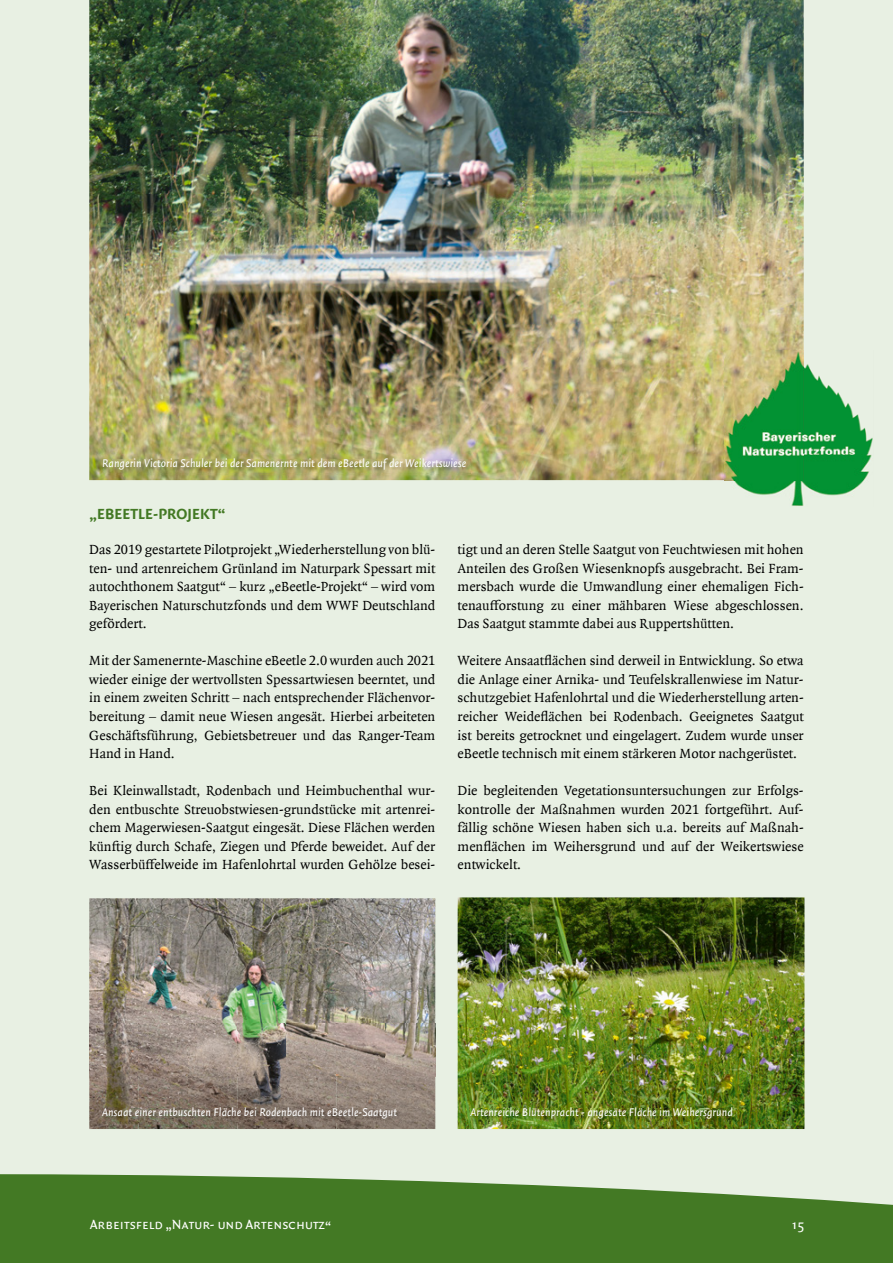
<style>
.page{position:relative;width:893px;height:1263px;background:#e8f0e3}
.page>*{position:absolute;margin:0;border:0;box-sizing:border-box;transform-origin:0 0}
.t1{font:700 15.75px "Quadraat Sans Offc";letter-spacing:.005em;color:#437924}
.t2{font:14.25px/18.5px "Quadraat Offc";color:#000;text-align:justify}
.t3{font:14.25px "Quadraat Sans Sc Offc";letter-spacing:.005em;color:#fff}
.t4{font:italic 12px "Quadraat Sans Offc";color:#fff}
</style>
<div class="page">
<img style="left:458px;top:897px;width:346px;height:232px">
<img style="left:89px;top:898px;width:346px;height:126px">
<img style="left:89px;top:0;width:715px;height:480px">
<img style="left:804px;top:364px;width:69px;height:90px">
<img style="left:725px;top:454px;width:147px;height:52px">
<img style="left:725px;top:350px;width:79px;height:130px">
<img style="left:89px;top:1024px;width:346px;height:105px">
<svg style="left:0;top:1174px;width:893px;height:89px;background:#558639"></svg>
<img style="left:471px;top:1108px;width:265px;height:15px">
<img style="left:103px;top:459px;width:367px;height:15px">
<img style="left:102px;top:1108px;width:299px;height:15px">
<p class="t4" style="left:102px;top:457px;width:366px">Rangerin Victoria Schuler bei der Samenernte mit dem eBeetle auf der Weikertswiese</p>
<p class="t1" style="left:89px;top:505px;width:138px">„EBEETLE-PROJEKT“</p>
<p class="t2" style="left:89px;top:541px;width:348px">Das 2019 gestartete Pilotprojekt „Wiederherstellung von blü&shy;ten- und artenreichem Grünland im Naturpark Spessart mit autochthonem Saatgut“ – kurz „eBeetle-Projekt“ – wird vom Bayerischen Naturschutzfonds und dem WWF Deutschland gefördert.</p>
<p class="t2" style="left:89px;top:652px;width:348px">Mit der Samenernte-Maschine eBeetle 2.0 wurden auch 2021 wieder einige der wertvollsten Spessartwiesen beerntet, und in einem zweiten Schritt – nach entsprechender Flächenvor&shy;bereitung – damit neue Wiesen angesät. Hierbei arbeiteten Geschäftsführung, Gebietsbetreuer und das Ranger-Team Hand in Hand.</p>
<p class="t2" style="left:89px;top:782px;width:348px">Bei Kleinwallstadt, Rodenbach und Heimbuchenthal wur&shy;den entbuschte Streuobstwiesen-grundstücke mit artenrei&shy;chem Magerwiesen-Saatgut eingesät. Diese Flächen werden künftig durch Schafe, Ziegen und Pferde beweidet. Auf der Wasserbüffelweide im Hafenlohrtal wurden Gehölze besei-</p>
<p class="t2" style="left:458px;top:541px;width:348px">tigt und an deren Stelle Saatgut von Feuchtwiesen mit hohen Anteilen des Großen Wiesenknopfs ausgebracht. Bei Fram&shy;mersbach wurde die Umwandlung einer ehemaligen Fich&shy;tenaufforstung zu einer mähbaren Wiese abgeschlossen.<br>Das Saatgut stammte dabei aus Ruppertshütten.</p>
<p class="t2" style="left:458px;top:652px;width:348px">Weitere Ansaatflächen sind derweil in Entwicklung. So etwa die Anlage einer Arnika- und Teufelskrallenwiese im Natur&shy;schutzgebiet Hafenlohrtal und die Wiederherstellung arten&shy;reicher Weideflächen bei Rodenbach. Geeignetes Saatgut ist bereits getrocknet und eingelagert. Zudem wurde unser eBeetle technisch mit einem stärkeren Motor nachgerüstet.</p>
<p class="t2" style="left:458px;top:782px;width:348px">Die begleitenden Vegetationsuntersuchungen zur Erfolgs&shy;kontrolle der Maßnahmen wurden 2021 fortgeführt. Auf&shy;fällig schöne Wiesen haben sich u.a. bereits auf Maßnah&shy;menflächen im Weihersgrund und auf der Weikertswiese entwickelt.</p>
<p class="t4" style="left:102px;top:1106px;width:297px">Ansaat einer entbuschten Fläche bei Rodenbach mit eBeetle-Saatgut</p>
<p class="t4" style="left:470px;top:1106px;width:264px">Artenreiche Blütenpracht - angesäte Fläche im Weihersgrund</p>
<p class="t3" style="left:90px;top:1216px;width:243px">Arbeitsfeld „Natur- und Artenschutz“</p>
<p class="t3" style="left:792px;top:1216px;width:14px">15</p>
</div>
